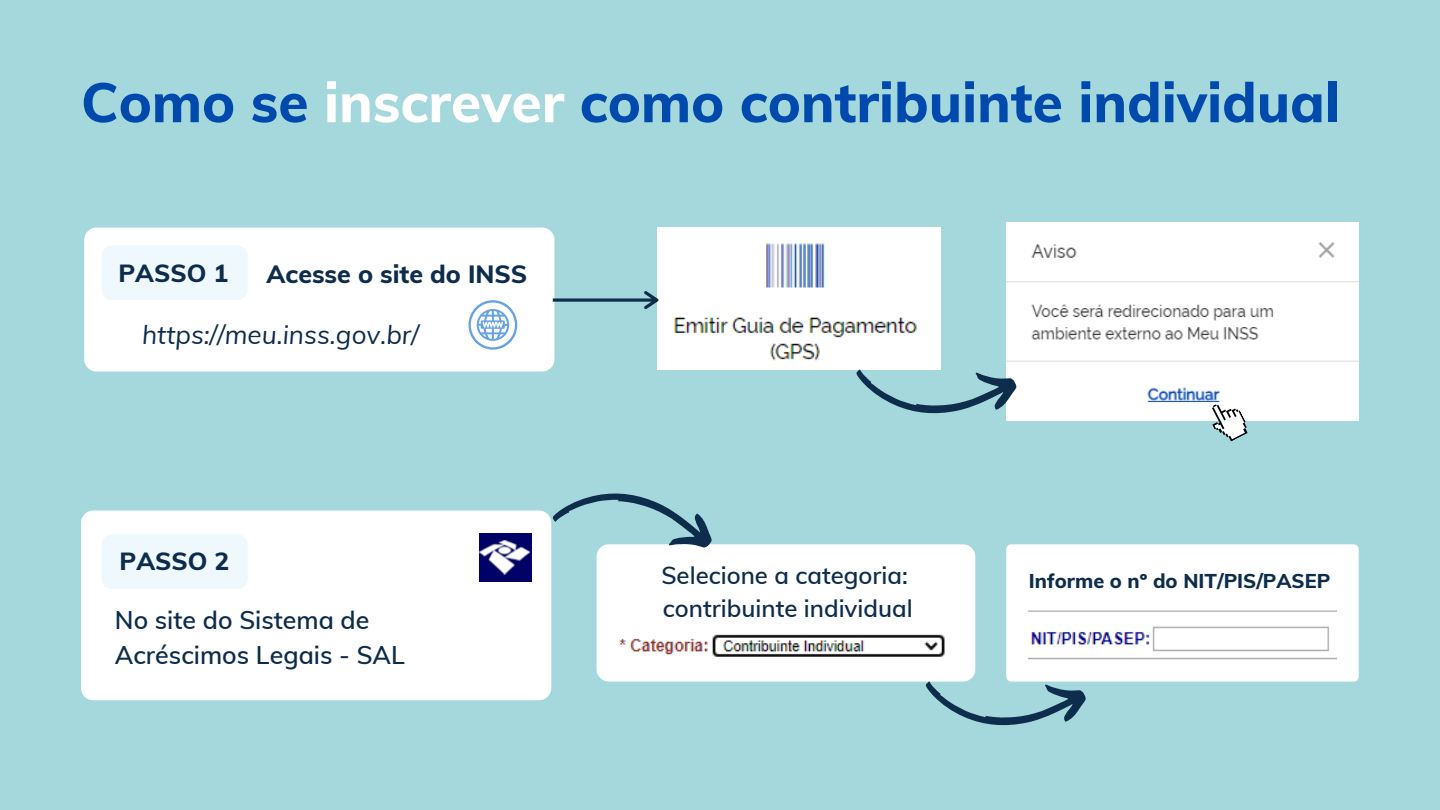
<style>
.page{position:relative;width:1440px;height:810px;background:#a5d8dc}
.page>*{position:absolute;margin:0;border:0;box-sizing:border-box;transform-origin:0 0}
.t1{font:800 55px "Muli";color:#004aad}
.t2{font:italic 26px "Muli";color:#0e2c4b}
.t3{font:600 25px/34.5px "Muli";color:#0e2c4b}
.t4{font:800 25px "Muli";color:#0e2c4b}
.t5{font:800 24.8px "Muli";color:#0e2c4b}
.t6{font:600 24px "Muli";color:#0e2c4b}
.t7{font:800 20px "Muli";color:#0e2c4b}
.s1{color:#fff}
</style>
<div class="page">
<div style="left:597px;top:544px;width:378px;height:138px;background:#fff;border-radius:12px"></div>
<div style="left:1006px;top:544px;width:353px;height:138px;background:#fff;border-radius:5px"></div>
<img style="left:657px;top:228px;width:284px;height:141px">
<div style="left:81px;top:511px;width:470px;height:189px;background:#fff;border-radius:12px"></div>
<div style="left:102px;top:534px;width:146px;height:55px;background:#eff9fd;border-radius:10px"></div>
<img style="left:619px;top:634px;width:326px;height:23px">
<img style="left:1029px;top:610px;width:307px;height:50px">
<div style="left:84px;top:228px;width:470px;height:144px;background:#fff;border-radius:12px"></div>
<div style="left:102px;top:245px;width:146px;height:55px;background:#eff9fd;border-radius:10px"></div>
<svg style="left:469px;top:300px;width:48px;height:50px"></svg>
<img style="left:1006px;top:222px;width:353px;height:199px">
<svg style="left:1204px;top:396px;width:47px;height:46px"></svg>
<svg style="left:552px;top:493px;width:167px;height:65px"></svg>
<svg style="left:925px;top:681px;width:162px;height:45px"></svg>
<img style="left:479px;top:534px;width:53px;height:48px">
<svg style="left:553px;top:291px;width:105px;height:18px"></svg>
<svg style="left:856px;top:369px;width:161px;height:46px"></svg>
<p class="t1" style="left:81px;top:67px;width:1260px">Como se <span class="s1">inscrever</span> como contribuinte individual</p>
<p class="t5" style="left:119px;top:257px;width:111px">PASSO 1</p>
<p class="t4" style="left:267px;top:258px;width:262px">Acesse o site do INSS</p>
<p class="t2" style="left:142px;top:318px;width:278px">https://meu.inss.gov.br/</p>
<p class="t5" style="left:120px;top:545px;width:111px">PASSO 2</p>
<p class="t3" style="left:115px;top:602px;width:291px">No site do Sistema de<br>Acréscimos Legais - SAL</p>
<p class="t6" style="left:661px;top:560px;width:248px">Selecione a categoria:</p>
<p class="t6" style="left:663px;top:593px;width:251px">contribuinte individual</p>
<p class="t7" style="left:1029px;top:568px;width:303px">Informe o nº do NIT/PIS/PASEP</p>
</div>
